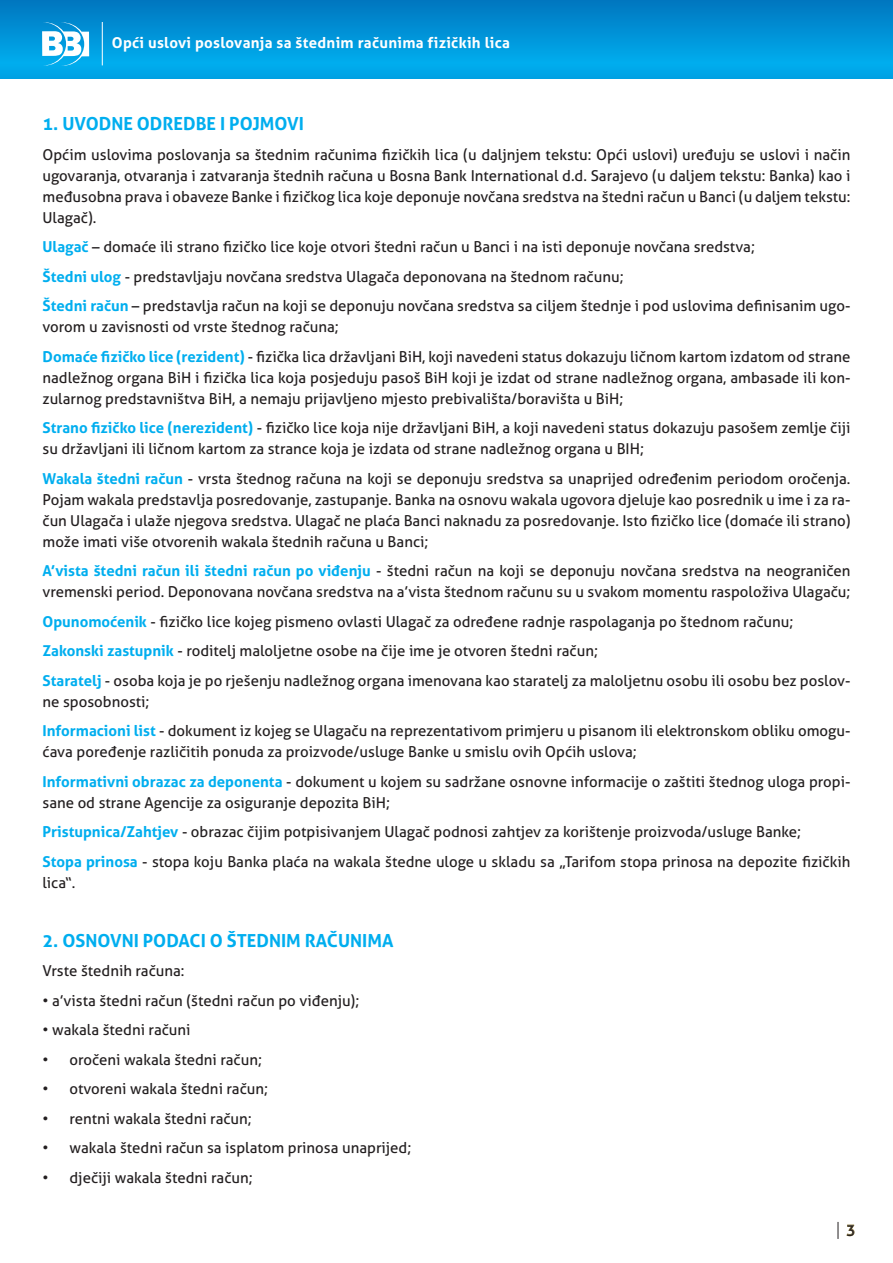
<style>
.page{position:relative;width:893px;height:1263px;background:#fff}
.page>*{position:absolute;margin:0;border:0;box-sizing:border-box;transform-origin:0 0}
.t1{font:700 18px "Aller";color:#00aeef}
.t2{font:15px/21px "Aller";color:#231f20}
.t3{font:700 15px "Aller";letter-spacing:.02em;color:#fff}
.s1{font-weight:700;color:#00aeef}
</style>
<div class="page">
<div style="left:0;top:0;width:893px;height:79px;background:linear-gradient(to bottom,#0079c2,#00b2f2)"></div>
<svg style="left:42px;top:22px;width:47px;height:44px"></svg>
<hr style="left:102px;top:22px;width:1px;height:43px;background:#fff">
<svg style="left:846px;top:1224px;width:9px;height:12px"></svg>
<svg style="left:838px;top:1222px;width:1px;height:17px"></svg>
<p class="t3" style="left:112px;top:34px;width:400px">Opći uslovi poslovanja sa štednim računima fizičkih lica</p>
<p class="t1" style="left:43px;top:113px;width:263px">1. UVODNE ODREDBE I POJMOVI</p>
<p class="t2" style="left:43px;top:144px;width:809px;text-align:justify">Općim uslovima poslovanja sa štednim računima fizičkih lica (u daljnjem tekstu: Opći uslovi) uređuju se uslovi i način ugovaranja, otvaranja i zatvaranja štednih računa u Bosna Bank International d.d. Sarajevo (u daljem tekstu: Banka) kao i međusobna prava i obaveze Banke i fizičkog lica koje deponuje novčana sredstva na štedni račun u Banci (u daljem tekstu:<br>Ulagač).</p>
<p class="t2" style="left:43px;top:236px;width:714px"><span class="s1">Ulagač</span> – domaće ili strano fizičko lice koje otvori štedni račun u Banci i na isti deponuje novčana sredstva;</p>
<p class="t2" style="left:43px;top:266px;width:583px"><span class="s1">Štedni ulog</span> - predstavljaju novčana sredstva Ulagača deponovana na štednom računu;</p>
<p class="t2" style="left:43px;top:295px;width:809px"><span class="s1">Štedni račun</span> – predstavlja račun na koji se deponuju novčana sredstva sa ciljem štednje i pod uslovima definisanim ugo&shy;vorom u zavisnosti od vrste štednog računa;</p>
<p class="t2" style="left:43px;top:346px;width:809px;text-align:justify"><span class="s1">Domaće fizičko lice (rezident)</span> - fizička lica državljani BiH, koji navedeni status dokazuju ličnom kartom izdatom od strane nadležnog organa BiH i fizička lica koja posjeduju pasoš BiH koji je izdat od strane nadležnog organa, ambasade ili kon&shy;zularnog predstavništva BiH, a nemaju prijavljeno mjesto prebivališta/boravišta u BiH;</p>
<p class="t2" style="left:43px;top:417px;width:809px"><span class="s1">Strano fizičko lice (nerezident)</span> - fizičko lice koja nije državljani BiH, a koji navedeni status dokazuju pasošem zemlje čiji su državljani ili ličnom kartom za strance koja je izdata od strane nadležnog organa u BIH;</p>
<p class="t2" style="left:43px;top:468px;width:809px;text-align:justify"><span class="s1">Wakala štedni račun</span> - vrsta štednog računa na koji se deponuju sredstva sa unaprijed određenim periodom oročenja.<br>Pojam wakala predstavlja posredovanje, zastupanje. Banka na osnovu wakala ugovora djeluje kao posrednik u ime i za ra&shy;čun Ulagača i ulaže njegova sredstva. Ulagač ne plaća Banci naknadu za posredovanje. Isto fizičko lice (domaće ili strano) može imati više otvorenih wakala štednih računa u Banci;</p>
<p class="t2" style="left:43px;top:560px;width:809px"><span class="s1">A’vista štedni račun ili štedni račun po viđenju</span> - štedni račun na koji se deponuju novčana sredstva na neograničen vremenski period. Deponovana novčana sredstva na a’vista štednom računu su u svakom momentu raspoloživa Ulagaču;</p>
<p class="t2" style="left:43px;top:611px;width:752px"><span class="s1">Opunomoćenik</span> - fizičko lice kojeg pismeno ovlasti Ulagač za određene radnje raspolaganja po štednom računu;</p>
<p class="t2" style="left:43px;top:640px;width:557px"><span class="s1">Zakonski zastupnik</span> - roditelj maloljetne osobe na čije ime je otvoren štedni račun;</p>
<p class="t2" style="left:43px;top:670px;width:809px"><span class="s1">Staratelj</span> - osoba koja je po rješenju nadležnog organa imenovana kao staratelj za maloljetnu osobu ili osobu bez poslov&shy;ne sposobnosti;</p>
<p class="t2" style="left:43px;top:720px;width:809px"><span class="s1">Informacioni list</span> - dokument iz kojeg se Ulagaču na reprezentativom primjeru u pisanom ili elektronskom obliku omogu&shy;ćava poređenje različitih ponuda za proizvode/usluge Banke u smislu ovih Općih uslova;</p>
<p class="t2" style="left:43px;top:771px;width:809px"><span class="s1">Informativni obrazac za deponenta</span> - dokument u kojem su sadržane osnovne informacije o zaštiti štednog uloga propi&shy;sane od strane Agencije za osiguranje depozita BiH;</p>
<p class="t2" style="left:43px;top:821px;width:760px"><span class="s1">Pristupnica/Zahtjev</span> - obrazac čijim potpisivanjem Ulagač podnosi zahtjev za korištenje proizvoda/usluge Banke;</p>
<p class="t2" style="left:43px;top:851px;width:809px"><span class="s1">Stopa prinosa</span> - stopa koju Banka plaća na wakala štedne uloge u skladu sa „Tarifom stopa prinosa na depozite fizičkih lica“.</p>
<p class="t1" style="left:43px;top:929px;width:352px">2. OSNOVNI PODACI O ŠTEDNIM RAČUNIMA</p>
<p class="t2" style="left:43px;top:960px;width:144px">Vrste štednih računa:</p>
<p class="t2" style="left:43px;top:990px;width:318px">• a’vista štedni račun (štedni račun po viđenju);</p>
<p class="t2" style="left:43px;top:1019px;width:150px">• wakala štedni računi</p>
<p class="t2" style="left:43px;top:1049px;width:221px">• oročeni wakala štedni račun;</p>
<p class="t2" style="left:43px;top:1078px;width:227px">• otvoreni wakala štedni račun;</p>
<p class="t2" style="left:43px;top:1108px;width:211px">• rentni wakala štedni račun;</p>
<p class="t2" style="left:43px;top:1137px;width:370px">• wakala štedni račun sa isplatom prinosa unaprijed;</p>
<p class="t2" style="left:43px;top:1167px;width:212px">• dječiji wakala štedni račun;</p>
<p class="t2" style="left:846px;top:1219px;width:10px">3</p>
</div>
